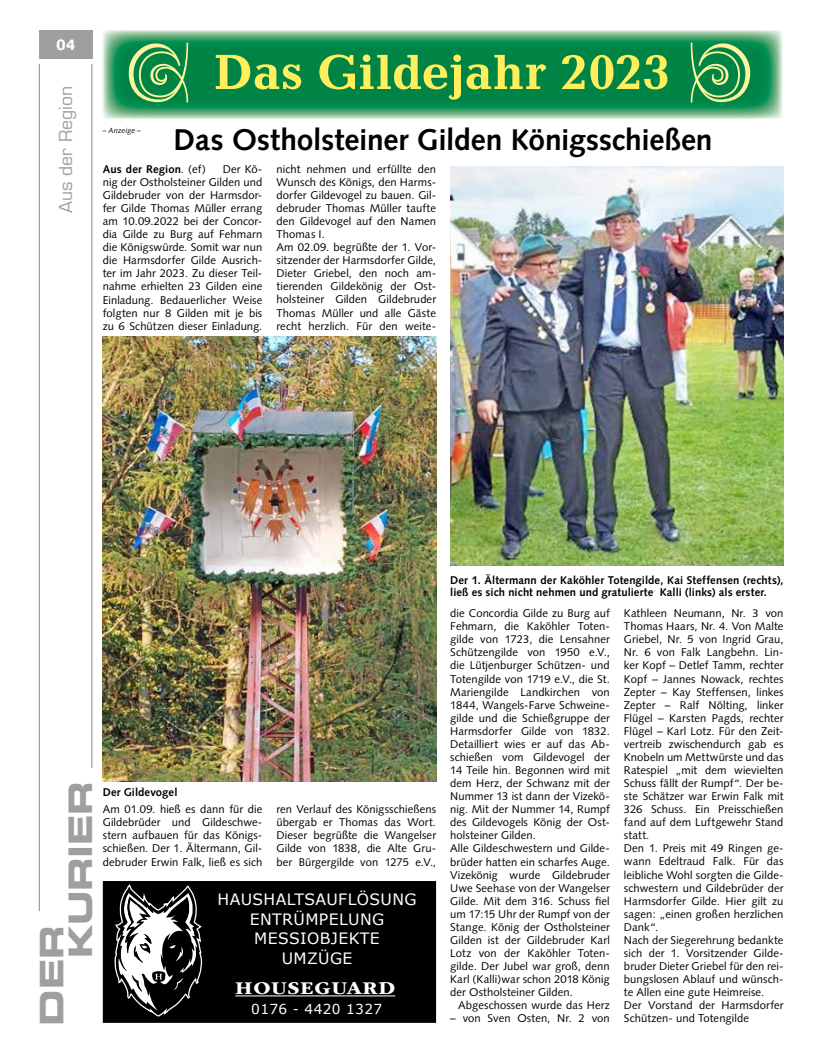
<style>
.page{position:relative;width:819px;height:1053px;background:#fff}
.page>*{position:absolute;margin:0;border:0;box-sizing:border-box;transform-origin:0 0}
.t1{font:700 50px "Candida Std";letter-spacing:-.01em;color:#ffef5d}
.t2{font:32.5px/28.9px "Eurostile LT Std Bold Ex 2";letter-spacing:-.01em;color:#a19f9d}
.t3{font:700 30px "Syntax LT Std";letter-spacing:-.005em;color:#000}
.t4{font:700 18.75px "ITC Garamond Std";letter-spacing:.03em;color:#fff;scale:1.14 1}
.t5{font:17.5px "Eurostile LT Std";letter-spacing:-.005em;color:#a19f9d}
.t6{font:15.62px/19.5px "Verdana";letter-spacing:.025em;color:#fff;text-align:center}
.t7{font:900 15px "Syntax LT Std";color:#fff}
.t8{font:13.75px "Verdana";letter-spacing:.025em;color:#fff}
.t9{font:11.25px/13px "Syntax";letter-spacing:.005em;color:#000;text-align:justify}
.t10{font:700 11.25px/12.5px "Syntax LT Std";letter-spacing:.01em;color:#000}
.t11{font:700 11.25px "Syntax";letter-spacing:.01em;color:#000}
.t12{font:italic 7.5px "Syntax LT Std";letter-spacing:.01em;color:#000}
.s1{font-weight:400}
</style>
<div class="page">
<hr style="left:39px;top:64px;width:1px;height:847px;background:#8c8986">
<hr style="left:92px;top:64px;width:1px;height:703px;background:#8c8986">
<div style="left:39px;top:30px;width:53px;height:29px;background:#a19f9d"></div>
<div style="left:104px;top:882px;width:331px;height:139px;background:#000"></div>
<div style="left:103px;top:881px;width:333px;height:141px;border:2px solid #000"></div>
<hr style="left:235px;top:995px;width:160px;height:1px;background:#fff">
<svg style="left:114px;top:882px;width:89px;height:135px"></svg>
<img style="left:103px;top:30px;width:679px;height:89px">
<svg style="left:129px;top:43px;width:59px;height:60px;background:#4aa560"></svg>
<svg style="left:690px;top:43px;width:60px;height:60px;background:#49a45f"></svg>
<img style="left:450px;top:167px;width:333px;height:398px">
<img style="left:103px;top:337px;width:333px;height:444px">
<p class="t7" style="left:56px;top:36px;width:21px">04</p>
<p class="t5" style="left:55px;top:213px;width:128px;rotate:-90deg">Aus der Region</p>
<p class="t12" style="left:103px;top:126px;width:40px">– Anzeige –</p>
<p class="t1" style="left:214px;top:43px;width:458px">Das Gildejahr 2023</p>
<p class="t3" style="left:174px;top:123px;width:540px">Das Ostholsteiner Gilden Königsschießen</p>
<p class="t11" style="left:103px;top:162px;width:104px">Aus der Region<span class="s1">. (ef)</span></p>
<p class="t9" style="left:103px;top:162px;width:161px;text-indent:120px">Der Kö&shy;nig der Ostholsteiner Gilden und Gildebruder von der Harmsdor&shy;fer Gilde Thomas Müller errang am 10.09.2022 bei der Concor&shy;dia Gilde zu Burg auf Fehmarn die Königswürde. Somit war nun die Harmsdorfer Gilde Ausrich&shy;ter im Jahr 2023. Zu dieser Teil&shy;nahme erhielten 23 Gilden eine Einladung. Bedauerlicher Weise folgten nur 8 Gilden mit je bis zu 6 Schützen dieser Einladung.</p>
<p class="t9" style="left:276px;top:162px;width:161px;text-align:left">nicht nehmen und erfüllte den<br>Wunsch des Königs, den Harms&shy;dorfer Gildevogel zu bauen. Gil&shy;debruder Thomas Müller taufte den Gildevogel auf den Namen<br>Thomas I.<br>Am 02.09. begrüßte der 1. Vor&shy;sitzender der Harmsdorfer Gilde,<br>Dieter Griebel, den noch am&shy;tierenden Gildekönig der Ost&shy;holsteiner Gilden Gildebruder<br>Thomas Müller und alle Gäste recht herzlich. Für den weite-</p>
<p class="t2" style="left:37px;top:958px;width:179px;text-indent:-67px;rotate:-90deg">Der<br>Kurier</p>
<p class="t10" style="left:103px;top:786px;width:76px">Der Gildevogel</p>
<p class="t9" style="left:103px;top:802px;width:161px">Am 01.09. hieß es dann für die Gildebrüder und Gildeschwe&shy;stern aufbauen für das Königs&shy;schießen. Der 1. Ältermann, Gil&shy;debruder Erwin Falk, ließ es sich</p>
<p class="t9" style="left:276px;top:802px;width:161px">ren Verlauf des Königsschießens übergab er Thomas das Wort.<br>Dieser begrüßte die Wangelser Gilde von 1838, die Alte Gru&shy;ber Bürgergilde von 1275 e.V.,</p>
<p class="t6" style="left:217px;top:889px;width:200px">HAUSHALTSAUFLÖSUNG<br>ENTRÜMPELUNG<br>MESSIOBJEKTE<br>UMZÜGE</p>
<p class="t4" style="left:235px;top:977px;width:142px">HOUSEGUARD</p>
<p class="t8" style="left:251px;top:999px;width:132px">0176 - 4420 1327</p>
<p class="t10" style="left:450px;top:574px;width:335px">Der 1. Ältermann der Kaköhler Totengilde, Kai Steffensen (rechts), ließ es sich nicht nehmen und gratulierte Kalli (links) als erster.</p>
<p class="t9" style="left:450px;top:606px;width:161px">die Concordia Gilde zu Burg auf</p>
<p class="t9" style="left:450px;top:620px;width:161px">Fehmarn, die Kaköhler Toten-</p>
<p class="t9" style="left:450px;top:633px;width:161px">gilde von 1723, die Lensahner</p>
<p class="t9" style="left:450px;top:646px;width:161px">Schützengilde von 1950 e.V.,</p>
<p class="t9" style="left:450px;top:659px;width:161px">die Lütjenburger Schützen- und</p>
<p class="t9" style="left:450px;top:672px;width:161px">Totengilde von 1719 e.V., die St.</p>
<p class="t9" style="left:450px;top:685px;width:161px">Mariengilde Landkirchen von</p>
<p class="t9" style="left:450px;top:698px;width:161px">1844, Wangels-Farve Schweine-</p>
<p class="t9" style="left:450px;top:711px;width:161px">gilde und die Schießgruppe der</p>
<p class="t9" style="left:450px;top:724px;width:161px">Harmsdorfer Gilde von 1832.</p>
<p class="t9" style="left:450px;top:737px;width:161px">Detailliert wies er auf das Ab-</p>
<p class="t9" style="left:450px;top:750px;width:161px">schießen vom Gildevogel der</p>
<p class="t9" style="left:450px;top:763px;width:161px">14 Teile hin. Begonnen wird mit</p>
<p class="t9" style="left:450px;top:776px;width:161px">dem Herz, der Schwanz mit der</p>
<p class="t9" style="left:450px;top:789px;width:161px">Nummer 13 ist dann der Vizekö-</p>
<p class="t9" style="left:450px;top:802px;width:161px">nig. Mit der Nummer 14, Rumpf</p>
<p class="t9" style="left:450px;top:815px;width:161px">des Gildevogels König der Ost-</p>
<p class="t9" style="left:450px;top:829px;width:87px">holsteiner Gilden.</p>
<p class="t9" style="left:450px;top:842px;width:161px">Alle Gildeschwestern und Gilde-</p>
<p class="t9" style="left:450px;top:855px;width:161px">brüder hatten ein scharfes Auge.</p>
<p class="t9" style="left:450px;top:868px;width:161px">Vizekönig wurde Gildebruder</p>
<p class="t9" style="left:450px;top:881px;width:161px">Uwe Seehase von der Wangelser</p>
<p class="t9" style="left:450px;top:894px;width:161px">Gilde. Mit dem 316. Schuss fiel</p>
<p class="t9" style="left:450px;top:907px;width:161px">um 17:15 Uhr der Rumpf von der</p>
<p class="t9" style="left:450px;top:920px;width:161px">Stange. König der Ostholsteiner</p>
<p class="t9" style="left:450px;top:933px;width:161px">Gilden ist der Gildebruder Karl</p>
<p class="t9" style="left:450px;top:946px;width:161px">Lotz von der Kaköhler Toten-</p>
<p class="t9" style="left:450px;top:959px;width:161px">gilde. Der Jubel war groß, denn</p>
<p class="t9" style="left:450px;top:972px;width:161px">Karl (Kalli)war schon 2018 König</p>
<p class="t9" style="left:450px;top:985px;width:124px">der Ostholsteiner Gilden.</p>
<p class="t9" style="left:458px;top:998px;width:153px">Abgeschossen wurde das Herz</p>
<p class="t9" style="left:450px;top:1011px;width:161px">– von Sven Osten, Nr. 2 von</p>
<p class="t9" style="left:624px;top:606px;width:161px;text-align:left">Kathleen Neumann, Nr. 3 von<br>Thomas Haars, Nr. 4. Von Malte<br>Griebel, Nr. 5 von Ingrid Grau,<br>Nr. 6 von Falk Langbehn. Lin&shy;ker Kopf – Detlef Tamm, rechter<br>Kopf – Jannes Nowack, rechtes<br>Zepter – Kay Steffensen, linkes<br>Zepter – Ralf Nölting, linker<br>Flügel – Karsten Pagds, rechter<br>Flügel – Karl Lotz. Für den Zeit&shy;vertreib zwischendurch gab es<br>Knobeln um Mettwürste und das<br>Ratespiel „mit dem wievielten<br>Schuss fällt der Rumpf“. Der be&shy;ste Schätzer war Erwin Falk mit<br>326 Schuss. Ein Preisschießen fand auf dem Luftgewehr Stand statt.<br>Den 1. Preis mit 49 Ringen ge&shy;wann Edeltraud Falk. Für das leibliche Wohl sorgten die Gilde&shy;schwestern und Gildebrüder der<br>Harmsdorfer Gilde. Hier gilt zu sagen: „einen großen herzlichen<br>Dank“.<br>Nach der Siegerehrung bedankte sich der 1. Vorsitzender Gilde&shy;bruder Dieter Griebel für den rei&shy;bungslosen Ablauf und wünsch&shy;te Allen eine gute Heimreise.<br>Der Vorstand der Harmsdorfer<br>Schützen- und Totengilde</p>
</div>
